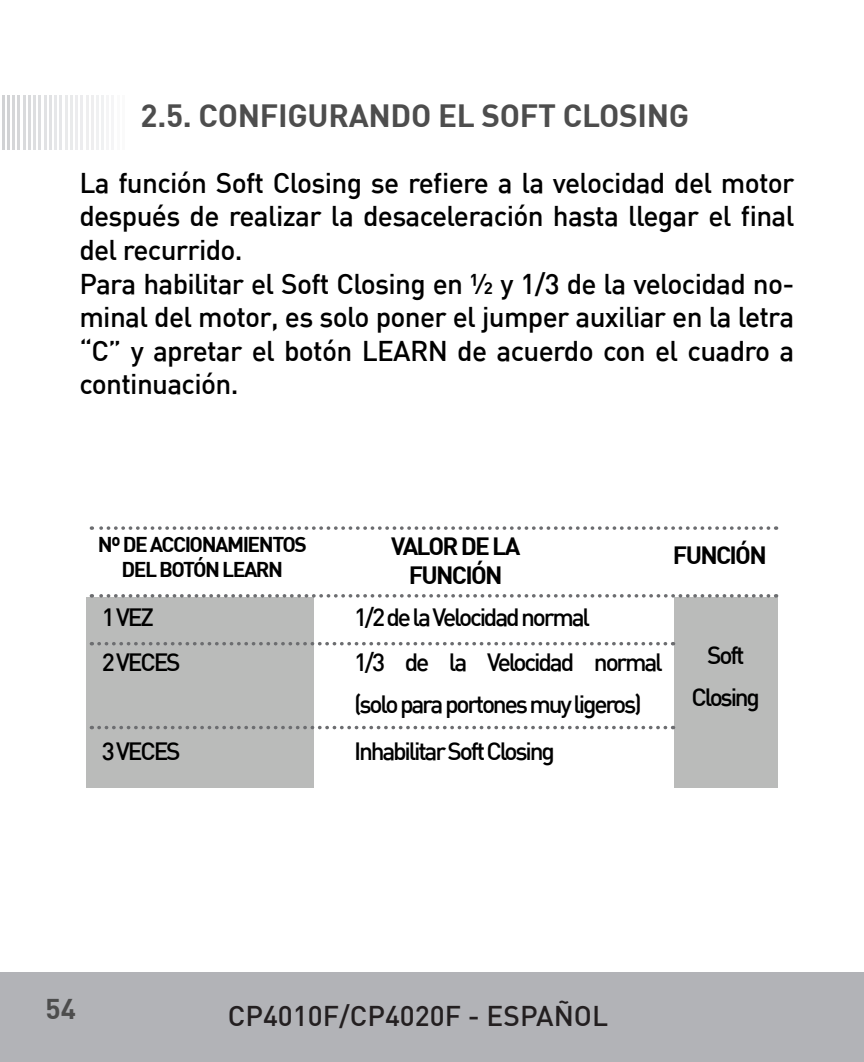
<style>
.page{position:relative;width:864px;height:1062px;background:#fff}
.page>*{position:absolute;margin:0;border:0;box-sizing:border-box;transform-origin:0 0}
.t1{font:700 31.5px "DIN";letter-spacing:-.01em;color:#4d4d4d}
.t2{font:500 28px/33.6px "DIN";letter-spacing:-.025em;color:#000;text-align:justify}
.t3{font:500 28px "DIN";color:#231f20}
.t4{font:700 28px "DIN";color:#4d4d4d}
.t5{font:500 24.5px/42px "DIN";letter-spacing:-.09em;color:#000}
.t6{font:700 24.5px/29.4px "DIN";letter-spacing:-.07em;color:#000;text-align:center}
.t7{font:700 21px/25.2px "DIN";letter-spacing:-.07em;color:#000;text-align:center}
</style>
<div class="page">
<div style="left:0;top:972px;width:863px;height:90px;background:#b2b3b7"></div>
<div style="left:87px;top:597px;width:227px;height:190px;background:#babbba"></div>
<div style="left:674px;top:597px;width:103px;height:190px;background:#babbba"></div>
<svg style="left:91px;top:526px;width:677px;height:4px"></svg>
<svg style="left:91px;top:594px;width:677px;height:3px"></svg>
<svg style="left:91px;top:642px;width:574px;height:3px"></svg>
<svg style="left:91px;top:726px;width:574px;height:3px"></svg>
<hr style="left:102px;top:95px;width:2px;height:54px;background:#f0f1f2">
<hr style="left:96px;top:95px;width:3px;height:54px;background:#f0f1f2">
<hr style="left:122px;top:95px;width:3px;height:54px;background:#fafafa">
<hr style="left:117px;top:95px;width:2px;height:54px;background:#fafafa">
<hr style="left:112px;top:95px;width:2px;height:54px;background:#f5f5f6">
<hr style="left:106px;top:95px;width:3px;height:54px;background:#f5f5f6">
<hr style="left:91px;top:95px;width:3px;height:54px;background:#eeeeef">
<hr style="left:86px;top:95px;width:2px;height:54px;background:#eeeeef">
<hr style="left:81px;top:95px;width:2px;height:54px;background:#ececee">
<hr style="left:75px;top:95px;width:3px;height:54px;background:#ececee">
<hr style="left:70px;top:95px;width:3px;height:54px;background:#e9eaeb">
<hr style="left:65px;top:95px;width:2px;height:54px;background:#e9eaeb">
<hr style="left:60px;top:95px;width:2px;height:54px;background:#e6e7e9">
<hr style="left:54px;top:95px;width:3px;height:54px;background:#e6e7e9">
<hr style="left:49px;top:95px;width:3px;height:54px;background:#e1e2e4">
<hr style="left:44px;top:95px;width:2px;height:54px;background:#e1e2e4">
<hr style="left:39px;top:95px;width:2px;height:54px;background:#dddee0">
<hr style="left:33px;top:95px;width:3px;height:54px;background:#dddee0">
<hr style="left:28px;top:95px;width:3px;height:54px;background:#d9dadc">
<hr style="left:23px;top:95px;width:2px;height:54px;background:#d9dadc">
<hr style="left:18px;top:95px;width:2px;height:54px;background:#d5d6d8">
<hr style="left:12px;top:95px;width:3px;height:54px;background:#d5d6d8">
<hr style="left:7px;top:95px;width:3px;height:54px;background:#d1d2d4">
<hr style="left:2px;top:95px;width:2px;height:54px;background:#d1d2d4">
<p class="t1" style="left:140px;top:95px;width:550px">2.5. CONFIGURANDO EL SOFT CLOSING</p>
<p class="t2" style="left:79px;top:165px;width:716px">La función Soft Closing se refiere a la velocidad del motor después de realizar la desaceleración hasta llegar el final del recurrido.</p>
<p class="t2" style="left:79px;top:266px;width:716px">Para habilitar el Soft Closing en ½ y 1/3 de la velocidad no&shy;minal del motor, es solo poner el jumper auxiliar en la letra “C” y apretar el botón LEARN de acuerdo con el cuadro a continuación.</p>
<p class="t7" style="left:98px;top:531px;width:211px">Nº DE ACCIONAMIENTOS<br>DEL BOTÓN LEARN</p>
<p class="t6" style="left:391px;top:530px;width:131px">VALOR DE LA<br>FUNCIÓN</p>
<p class="t6" style="left:672px;top:539px;width:95px">FUNCIÓN</p>
<p class="t5" style="left:102px;top:595px;width:54px">1 VEZ</p>
<p class="t5" style="left:354px;top:595px;width:237px">1/2 de la Velocidad normal</p>
<p class="t5" style="left:102px;top:640px;width:80px">2 VECES</p>
<p class="t5" style="left:354px;top:640px;width:310px">1/3 de la Velocidad normal (solo para portones muy ligeros)</p>
<p class="t5" style="left:102px;top:729px;width:80px">3 VECES</p>
<p class="t5" style="left:354px;top:729px;width:202px">Inhabilitar Soft Closing</p>
<p class="t5" style="left:706px;top:633px;width:39px">Soft</p>
<p class="t5" style="left:691px;top:675px;width:70px">Closing</p>
<p class="t4" style="left:46px;top:991px;width:32px">54</p>
<p class="t3" style="left:228px;top:998px;width:382px">CP4010F/CP4020F - ESPAÑOL</p>
</div>
